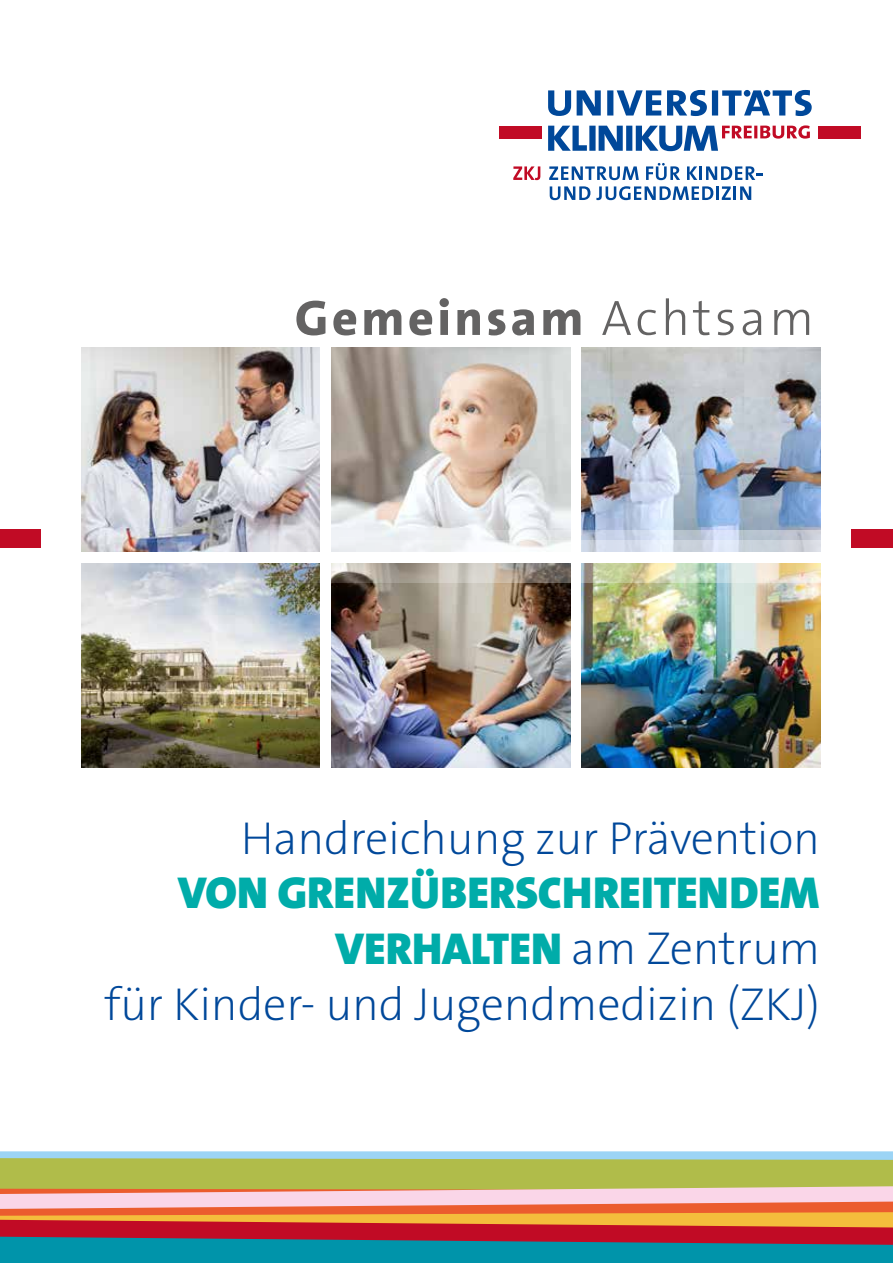
<style>
.page{position:relative;width:893px;height:1263px;background:#fff}
.page>*{position:absolute;margin:0;border:0;box-sizing:border-box;transform-origin:0 0}
.t1{font:800 50.1px "The Sans Os F";letter-spacing:.07em;color:#646363}
.t2{font:200 46.5px "The Sans Os F";letter-spacing:-.005em;color:#00489a}
.t3{font:900 45px/55.8px "The Sans Os F";color:#00aca9;text-align:right}
.s1{font-weight:300}
.s2{font-weight:200;font-size:46.5px;color:#00489a}
</style>
<div class="page">
<svg style="left:513px;top:166px;width:27px;height:14px"></svg>
<svg style="left:549px;top:166px;width:90px;height:14px"></svg>
<svg style="left:646px;top:163px;width:34px;height:17px"></svg>
<svg style="left:550px;top:186px;width:40px;height:14px"></svg>
<svg style="left:596px;top:186px;width:117px;height:14px"></svg>
<hr style="left:716px;top:186px;width:3px;height:14px;background:#00489a">
<svg style="left:722px;top:186px;width:29px;height:14px"></svg>
<div style="left:818px;top:126px;width:43px;height:12px;background:#c10b25"></div>
<div style="left:499px;top:126px;width:43px;height:12px;background:#c10b25"></div>
<svg style="left:548px;top:90px;width:264px;height:26px"></svg>
<svg style="left:548px;top:125px;width:262px;height:26px"></svg>
<svg style="left:687px;top:166px;width:76px;height:14px"></svg>
<div style="left:0;top:529px;width:41px;height:19px;background:#c10b25"></div>
<div style="left:0;top:1151px;width:893px;height:10px;background:#9cd4f5"></div>
<svg style="left:0;top:1158px;width:893px;height:105px;background:#a3916c"></svg>
<img style="left:81px;top:347px;width:239px;height:183px">
<img style="left:81px;top:583px;width:239px;height:184px">
<img style="left:332px;top:347px;width:238px;height:183px">
<img style="left:332px;top:583px;width:238px;height:185px">
<img style="left:582px;top:347px;width:238px;height:183px">
<img style="left:582px;top:583px;width:238px;height:185px">
<img style="left:81px;top:563px;width:740px;height:20px">
<svg style="left:81px;top:530px;width:740px;height:22px"></svg>
<div style="left:851px;top:529px;width:42px;height:19px;background:#c10b25"></div>
<p class="t1" style="left:295px;top:286px;width:521px">Gemeinsam <span class="s1">Achtsam</span></p>
<p class="t2" style="left:241px;top:808px;width:581px">Handreichung zur Prävention</p>
<p class="t3" style="left:178px;top:865px;width:644px">VON GRENZÜBERSCHREITENDEM<br>VERHALTEN <span class="s2">am Zentrum</span></p>
<p class="t2" style="left:104px;top:974px;width:717px">für Kinder- und Jugendmedizin (ZKJ)</p>
</div>
